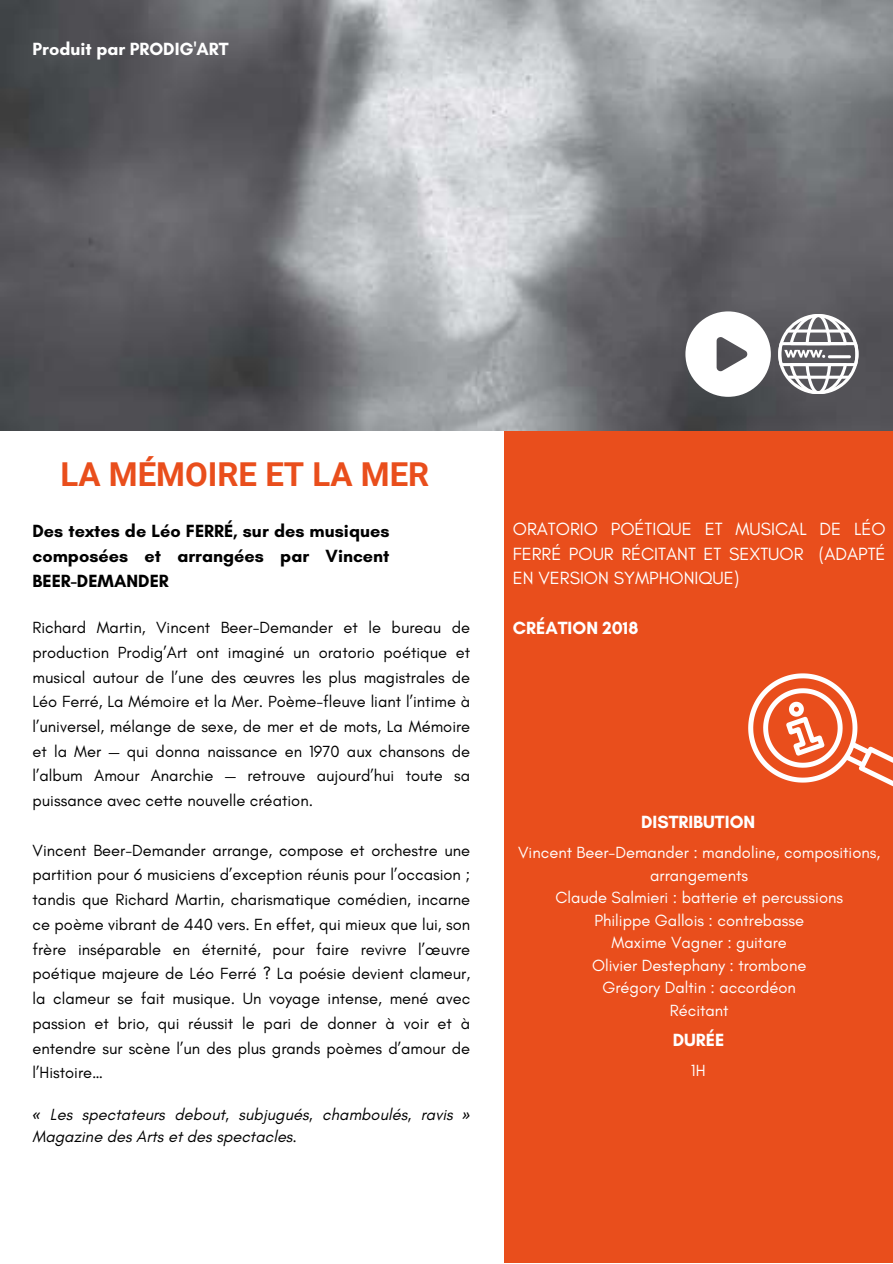
<style>
.page{position:relative;width:893px;height:1264px;background:#fff}
.page>*{position:absolute;margin:0;border:0;box-sizing:border-box;transform-origin:0 0}
.t1{font:700 33px "Roboto";color:#e94e1c}
.t2{font:18px/24.8px "Glacial Indifference";color:#fff;text-align:justify}
.t3{font:700 18px/24.8px "Glacial Indifference";color:#000;text-align:justify}
.t4{font:700 18px "Glacial Indifference";color:#fff}
.t5{font:16.5px/24.8px "Glacial Indifference";color:#000;text-align:justify}
.t6{font:16.5px/22.5px "Glacial Indifference";color:#fff;text-align:center}
.t7{font:italic 16.5px/22.5px "Glacial Indifference";color:#000}
.s1{font-family:"Noto Sans"}
</style>
<div class="page">
<div style="left:504px;top:416px;width:388px;height:846px;background:#e94e1c"></div>
<svg style="left:748px;top:673px;width:144px;height:113px"></svg>
<img style="left:0;top:0;width:892px;height:431px">
<svg style="left:685px;top:311px;width:85px;height:86px"></svg>
<svg style="left:778px;top:314px;width:80px;height:80px"></svg>
<p class="t4" style="left:32px;top:38px;width:197px">Produit par PRODIG'ART</p>
<h1 class="t1" style="left:61px;top:455px;width:370px">LA MÉMOIRE ET LA MER</h1>
<p class="t3" style="left:32px;top:518px;width:358px">Des textes de Léo FERRÉ, sur des musiques composées et arrangées par Vincent BEER-DEMANDER</p>
<p class="t2" style="left:512px;top:516px;width:374px">ORATORIO POÉTIQUE ET MUSICAL DE LÉO FERRÉ POUR RÉCITANT ET SEXTUOR (ADAPTÉ EN VERSION SYMPHONIQUE)</p>
<p class="t5" style="left:32px;top:615px;width:439px">Richard Martin, Vincent Beer-Demander et le bureau de</p>
<p class="t4" style="left:512px;top:617px;width:127px">CRÉATION 2018</p>
<p class="t5" style="left:32px;top:639px;width:439px">production Prodig’Art ont imaginé un oratorio poétique et musical autour de l’une des œuvres les plus magistrales de Léo Ferré, La Mémoire et la Mer. Poème-fleuve liant l’intime à l’universel, mélange de sexe, de mer et de mots, La Mémoire et la Mer — qui donna naissance en 1970 aux chansons de l’album Amour Anarchie — retrouve aujourd’hui toute sa puissance avec cette nouvelle création.</p>
<p class="t5" style="left:32px;top:837px;width:439px">Vincent Beer-Demander arrange, compose et orchestre une partition pour 6 musiciens d’exception réunis pour l’occasion ; tandis que Richard Martin, charismatique comédien, incarne ce poème vibrant de 440 vers. En effet, qui mieux que lui, son frère inséparable en éternité, pour faire revivre l’œuvre poétique majeure de Léo Ferré ? La poésie devient clameur, la clameur se fait musique. Un voyage intense, mené avec passion et brio, qui réussit le pari de donner à voir et à entendre sur scène l’un des plus grands poèmes d’amour de l’Histoire…</p>
<p class="t4" style="left:641px;top:810px;width:116px">DISTRIBUTION</p>
<p class="t6" style="left:518px;top:841px;width:363px">Vincent Beer-Demander : mandoline, compositions, arrangements<br>Claude Salmieri : batterie et percussions<br>Philippe Gallois : contrebasse<br>Maxime Vagner : guitare<br>Olivier Destephany : trombone<br>Grégory Daltin : accordéon<br>Récitant</p>
<p class="t4" style="left:672px;top:1028px;width:53px">DURÉE</p>
<p class="t6" style="left:691px;top:1059px;width:16px">1H</p>
<p class="t7" style="left:32px;top:1102px;width:439px"><span class="s1">«</span> Les spectateurs debout, subjugués, chamboulés, ravis <span class="s1">»<br></span>Magazine des Arts et des spectacles.</p>
</div>
